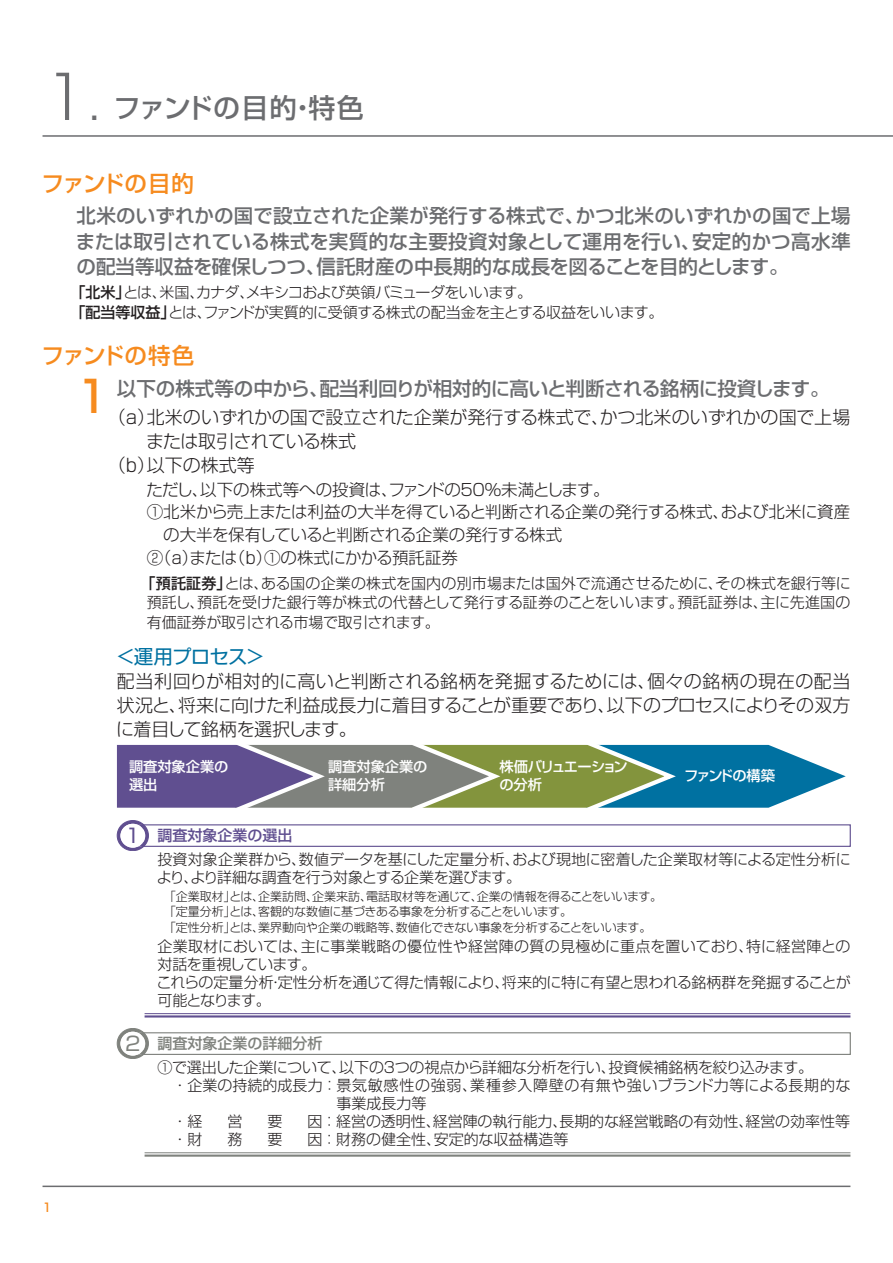
<style>
.page{position:relative;width:893px;height:1263px;background:#fff}
.page>*{position:absolute;margin:0;border:0;box-sizing:border-box;transform-origin:0 0}
.t1{font:500 43.5px "Shin Go Pr 5";color:#f68b1f}
.t2{font:500 27px "Shin Go Pr 5";letter-spacing:.015em;color:#6c6d70}
.t3{font:500 22.5px "Shin Go Pr 5";letter-spacing:-.025em;color:#f68b1f}
.t4{font:500 19.5px/25.5px "Shin Go Pr 5";color:#6c6d70;text-align:justify}
.t5{font:19.5px "Shin Go Pr 5";letter-spacing:-.045em;color:#0071a1}
.t6{font:300 18px/24px "Shin Go Pr 5";letter-spacing:-.015em;color:#231f20;text-align:justify}
.t7{font:300 18px "Shin Go Pr 5";letter-spacing:-.035em;color:#231f20}
.t8{font:300 16.5px "Shin Go Pr 5";letter-spacing:-.02em;color:#231f20}
.t9{font:300 15px/18px "Shin Go Pr 5";letter-spacing:-.005em;color:#231f20}
.t10{font:300 15px/19.5px "Shin Go Pr 5";letter-spacing:-.035em;color:#231f20}
.t11{font:300 15px "Shin Go Pr 5";letter-spacing:.035em;color:#231f20}
.t12{font:300 15px "Shin Go Pr 5";letter-spacing:-.04em;color:#231f20}
.t13{font:500 14.25px/18px "Shin Go Pr 5";letter-spacing:-.005em;color:#fff}
.t14{font:500 14.25px/18px "Shin Go Pr 5";letter-spacing:-.05em;color:#fff}
.t15{font:500 14.25px "Shin Go Pr 5";letter-spacing:-.095em;color:#fff}
.t16{font:300 12px/15px "Shin Go Pr 5";letter-spacing:-.01em;color:#231f20}
.t17{font:500 12px "Shin Go Pr 5";color:#f68b1f}
.s1{font-weight:300;font-size:60px}
.s2{font-weight:300;font-size:48px}
.s3{font-weight:500}
.s4{font-weight:400;font-size:19.5px;color:#604f90}
.s5{font-weight:500;color:#604f90}
.s6{font-weight:400;font-size:19.5px;color:#7f827d}
.s7{font-weight:500;color:#7f827d}
</style>
<div class="page">
<hr style="left:43px;top:135px;width:850px;height:2px;background:#6c6d70">
<hr style="left:43px;top:1185px;width:807px;height:2px;background:#6c6d70">
<div style="left:142px;top:1032px;width:709px;height:23px;border:1px solid #7f827d"></div>
<svg style="left:117px;top:1028px;width:31px;height:30px"></svg>
<div style="left:117px;top:1028px;width:32px;height:31px;border:1px solid #7f827d;border-radius:50%"></div>
<hr style="left:145px;top:1152px;width:705px;height:1px;background:#7f827d">
<hr style="left:145px;top:1154px;width:705px;height:3px;background:#7f827d">
<div style="left:142px;top:824px;width:709px;height:23px;border:1px solid #604f90"></div>
<svg style="left:117px;top:820px;width:31px;height:31px"></svg>
<div style="left:117px;top:820px;width:32px;height:31px;border:1px solid #604f90;border-radius:50%"></div>
<hr style="left:145px;top:1013px;width:705px;height:1px;background:#604f90">
<hr style="left:145px;top:1015px;width:705px;height:2px;background:#604f90">
<svg style="left:117px;top:744px;width:729px;height:64px;background:#6b858a"></svg>
<h2 class="t2" style="left:43px;top:85px;width:323px"><span class="s1">1</span><span class="s2">.</span> ファンドの目的・特色</h2>
<h3 class="t3" style="left:41px;top:165px;width:154px">ファンドの目的</h3>
<h3 class="t4" style="left:76px;top:201px;width:776px">北米のいずれかの国で設立された企業が発行する株式で、かつ北米のいずれかの国で上場または取引されている株式を実質的な主要投資対象として運用を行い、安定的かつ高水準の配当等収益を確保しつつ、信託財産の中長期的な成長を図ることを目的とします。</h3>
<p class="t10" style="left:70px;top:281px;width:595px"><span class="s3">「北米」</span>とは、米国、カナダ、メキシコおよび英領バミューダをいいます。<br><span class="s3">「配当等収益」</span>とは、ファンドが実質的に受領する株式の配当金を主とする収益をいいます。</p>
<h3 class="t3" style="left:41px;top:337px;width:154px">ファンドの特色</h3>
<h3 class="t4" style="left:117px;top:374px;width:714px">以下の株式等の中から、配当利回りが相対的に高いと判断される銘柄に投資します。</h3>
<p class="t6" style="left:108px;top:403px;width:744px">（ａ）北米のいずれかの国で設立された企業が発行する株式で、かつ北米のいずれかの国で上場</p>
<p class="t7" style="left:146px;top:426px;width:212px">または取引されている株式</p>
<p class="t6" style="left:108px;top:451px;width:148px">（ｂ）以下の株式等</p>
<p class="t8" style="left:146px;top:476px;width:465px">ただし、以下の株式等への投資は、ファンドの５０％未満とします。</p>
<p class="t8" style="left:147px;top:499px;width:705px">①北米から売上または利益の大半を得ていると判断される企業の発行する株式、および北米に資産</p>
<p class="t8" style="left:163px;top:521px;width:401px">の大半を保有していると判断される企業の発行する株式</p>
<p class="t8" style="left:147px;top:544px;width:313px">②（ａ）または（ｂ）①の株式にかかる預託証券</p>
<p class="t9" style="left:147px;top:572px;width:706px;line-height:19.5px;text-align:justify;text-indent:-6px"><span class="s3">「預託証券」</span>とは、ある国の企業の株式を国内の別市場または国外で流通させるために、その株式を銀行等に預託し、預託を受けた銀行等が株式の代替として発行する証券のことをいいます。預託証券は、主に先進国の有価証券が取引される市場で取引されます。</p>
<h1 class="t1" style="left:76px;top:360px;width:35px">1</h1>
<h3 class="t5" style="left:116px;top:640px;width:150px">＜運用プロセス＞</h3>
<p class="t6" style="left:116px;top:667px;width:736px">配当利回りが相対的に高いと判断される銘柄を発掘するためには、個々の銘柄の現在の配当状況と、将来に向けた利益成長力に着目することが重要であり、以下のプロセスによりその双方に着目して銘柄を選択します。</p>
<p class="t13" style="left:129px;top:756px;width:101px">調査対象企業の選出</p>
<p class="t13" style="left:328px;top:756px;width:101px">調査対象企業の詳細分析</p>
<p class="t15" style="left:684px;top:764px;width:92px">ファンドの構築</p>
<p class="t14" style="left:499px;top:756px;width:130px">株価バリュエーションの分析</p>
<p class="t9" style="left:157px;top:822px;width:695px;line-height:24.2px;text-indent:-32px"><span class="s4">1</span> <span class="s5">調査対象企業の選出<br></span>投資対象企業群から、数値データを基にした定量分析、および現地に密着した企業取材等による定性分析に</p>
<p class="t12" style="left:157px;top:865px;width:366px">より、より詳細な調査を行う対象とする企業を選びます。</p>
<p class="t16" style="left:157px;top:887px;width:506px">　「企業取材」とは、企業訪問、企業来訪、電話取材等を通じて、企業の情報を得ることをいいます。　「定量分析」とは、客観的な数値に基づきある事象を分析することをいいます。</p>
<p class="t16" style="left:157px;top:919px;width:495px">　「定性分析」とは、業界動向や企業の戦略等、数値化できない事象を分析することをいいます。</p>
<p class="t9" style="left:156px;top:936px;width:696px">企業取材においては、主に事業戦略の優位性や経営陣の質の見極めに重点を置いており、特に経営陣との対話を重視しています。<br>これらの定量分析・定性分析を通じて得た情報により、将来的に特に有望と思われる銘柄群を発掘することが可能となります。</p>
<p class="t17" style="left:43px;top:1197px;width:11px">1</p>
<p class="t9" style="left:157px;top:1030px;width:657px;line-height:24.2px;text-indent:-32px"><span class="s6">2</span> <span class="s7">調査対象企業の詳細分析<br></span>①で選出した企業について、以下の３つの視点から詳細な分析を行い、投資候補銘柄を絞り込みます。</p>
<p class="t11" style="left:172px;top:1073px;width:680px">・企業の持続的成長力：景気敏感性の強弱、業種参入障壁の有無や強いブランド力等による長期的な</p>
<p class="t9" style="left:337px;top:1093px;width:91px">事業成長力等</p>
<p class="t9" style="left:172px;top:1111px;width:31px">・経</p>
<p class="t9" style="left:227px;top:1111px;width:16px">営</p>
<p class="t9" style="left:267px;top:1111px;width:16px">要</p>
<p class="t9" style="left:307px;top:1111px;width:544px">因：経営の透明性、経営陣の執行能力、長期的な経営戦略の有効性、経営の効率性等</p>
<p class="t9" style="left:172px;top:1129px;width:31px">・財</p>
<p class="t9" style="left:227px;top:1129px;width:16px">務</p>
<p class="t9" style="left:267px;top:1129px;width:16px">要</p>
<p class="t9" style="left:307px;top:1129px;width:263px">因：財務の健全性、安定的な収益構造等</p>
</div>
